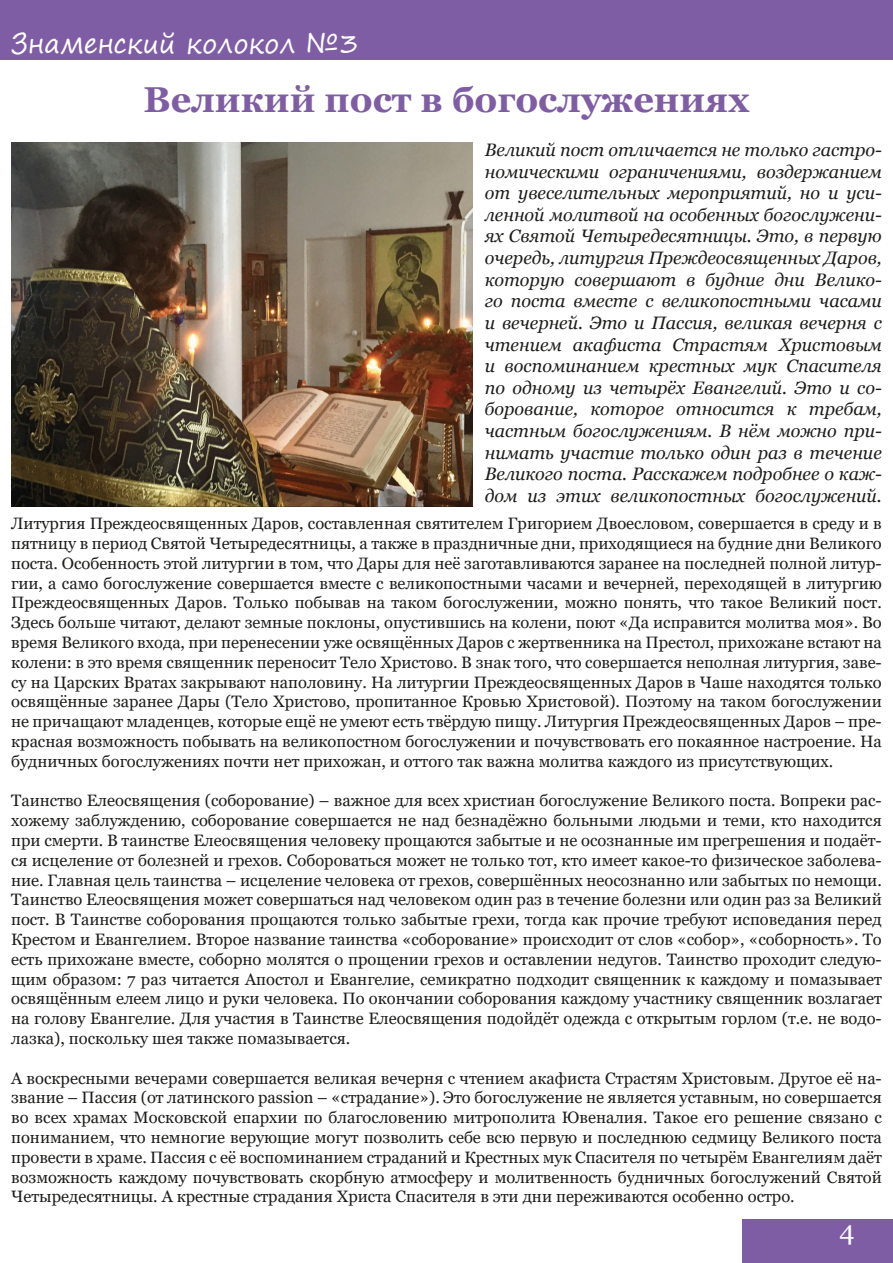
<style>
.page{position:relative;width:893px;height:1263px;background:#fff}
.page>*{position:absolute;margin:0;border:0;box-sizing:border-box;transform-origin:0 0}
.t1{font:700 36px "Georgia";color:#7f5da4}
.t2{font:27px "Segoe Print";color:#fff}
.t3{font:27px "Georgia";color:#fff}
.t4{font:italic 18px/21.6px "Georgia";color:#1d1d1b;text-align:justify}
.t5{font:16.5px/19.8px "Georgia";color:#1d1d1b;text-align:justify}
</style>
<div class="page">
<div style="left:0;top:0;width:893px;height:60px;background:#7f5da4"></div>
<div style="left:742px;top:1219px;width:151px;height:44px;background:#7f5da4"></div>
<img style="left:11px;top:142px;width:461px;height:364px">
<p class="t2" style="left:11px;top:19px;width:349px">Знаменский колокол №3</p>
<p class="t1" style="left:143px;top:77px;width:607px">Великий пост в богослужениях</p>
<p class="t4" style="left:485px;top:139px;width:399px">Великий пост отличается не только гастро&shy;номическими ограничениями, воздержанием от увеселительных мероприятий, но и уси&shy;ленной молитвой на особенных богослужени&shy;ях Святой Четыредесятницы. Это, в первую очередь, литургия Преждеосвященных Даров, которую совершают в будние дни Велико&shy;го поста вместе с великопостными часами и вечерней. Это и Пассия, великая вечерня с чтением акафиста Страстям Христовым и воспоминанием крестных мук Спасителя по одному из четырёх Евангелий. Это и со&shy;борование, которое относится к требам, частным богослужениям. В нём можно при&shy;нимать участие только один раз в течение Великого поста. Расскажем подробнее о каж&shy;дом из этих великопостных богослужений.</p>
<p class="t5" style="left:11px;top:514px;width:872px">Литургия Преждеосвященных Даров, составленная святителем Григорием Двоесловом, совершается в среду и в пятницу в период Святой Четыредесятницы, а также в праздничные дни, приходящиеся на будние дни Великого поста. Особенность этой литургии в том, что Дары для неё заготавливаются заранее на последней полной литур&shy;гии, а само богослужение совершается вместе с великопостными часами и вечерней, переходящей в литургию Преждеосвященных Даров. Только побывав на таком богослужении, можно понять, что такое Великий пост.<br>Здесь больше читают, делают земные поклоны, опустившись на колени, поют «Да исправится молитва моя». Во время Великого входа, при перенесении уже освящённых Даров с жертвенника на Престол, прихожане встают на колени: в это время священник переносит Тело Христово. В знак того, что совершается неполная литургия, заве&shy;су на Царских Вратах закрывают наполовину. На литургии Преждеосвященных Даров в Чаше находятся только освящённые заранее Дары (Тело Христово, пропитанное Кровью Христовой). Поэтому на таком богослужении не причащают младенцев, которые ещё не умеют есть твёрдую пищу. Литургия Преждеосвященных Даров – пре&shy;красная возможность побывать на великопостном богослужении и почувствовать его покаянное настроение. На будничных богослужениях почти нет прихожан, и оттого так важна молитва каждого из присутствующих.</p>
<p class="t5" style="left:11px;top:791px;width:872px">Таинство Елеосвящения (соборование) – важное для всех христиан богослужение Великого поста. Вопреки рас&shy;хожему заблуждению, соборование совершается не над безнадёжно больными людьми и теми, кто находится при смерти. В таинстве Елеосвящения человеку прощаются забытые и не осознанные им прегрешения и подаёт&shy;ся исцеление от болезней и грехов. Собороваться может не только тот, кто имеет какое-то физическое заболева&shy;ние. Главная цель таинства – исцеление человека от грехов, совершённых неосознанно или забытых по немощи.<br>Таинство Елеосвящения может совершаться над человеком один раз в течение болезни или один раз за Великий пост. В Таинстве соборования прощаются только забытые грехи, тогда как прочие требуют исповедания перед Крестом и Евангелием. Второе название таинства «соборование» происходит от слов «собор», «соборность». То есть прихожане вместе, соборно молятся о прощении грехов и оставлении недугов. Таинство проходит следую&shy;щим образом: 7 раз читается Апостол и Евангелие, семикратно подходит священник к каждому и помазывает освящённым елеем лицо и руки человека. По окончании соборования каждому участнику священник возлагает на голову Евангелие. Для участия в Таинстве Елеосвящения подойдёт одежда с открытым горлом (т.е. не водо&shy;лазка), поскольку шея также помазывается.</p>
<p class="t5" style="left:11px;top:1068px;width:872px">А воскресными вечерами совершается великая вечерня с чтением акафиста Страстям Христовым. Другое её на&shy;звание – Пассия (от латинского passion – «страдание»). Это богослужение не является уставным, но совершается во всех храмах Московской епархии по благословению митрополита Ювеналия. Такое его решение связано с пониманием, что немногие верующие могут позволить себе всю первую и последнюю седмицу Великого поста провести в храме. Пассия с её воспоминанием страданий и Крестных мук Спасителя по четырём Евангелиям даёт возможность каждому почувствовать скорбную атмосферу и молитвенность будничных богослужений Святой Четыредесятницы. А крестные страдания Христа Спасителя в эти дни переживаются особенно остро.</p>
<p class="t3" style="left:840px;top:1214px;width:17px">4</p>
</div>
